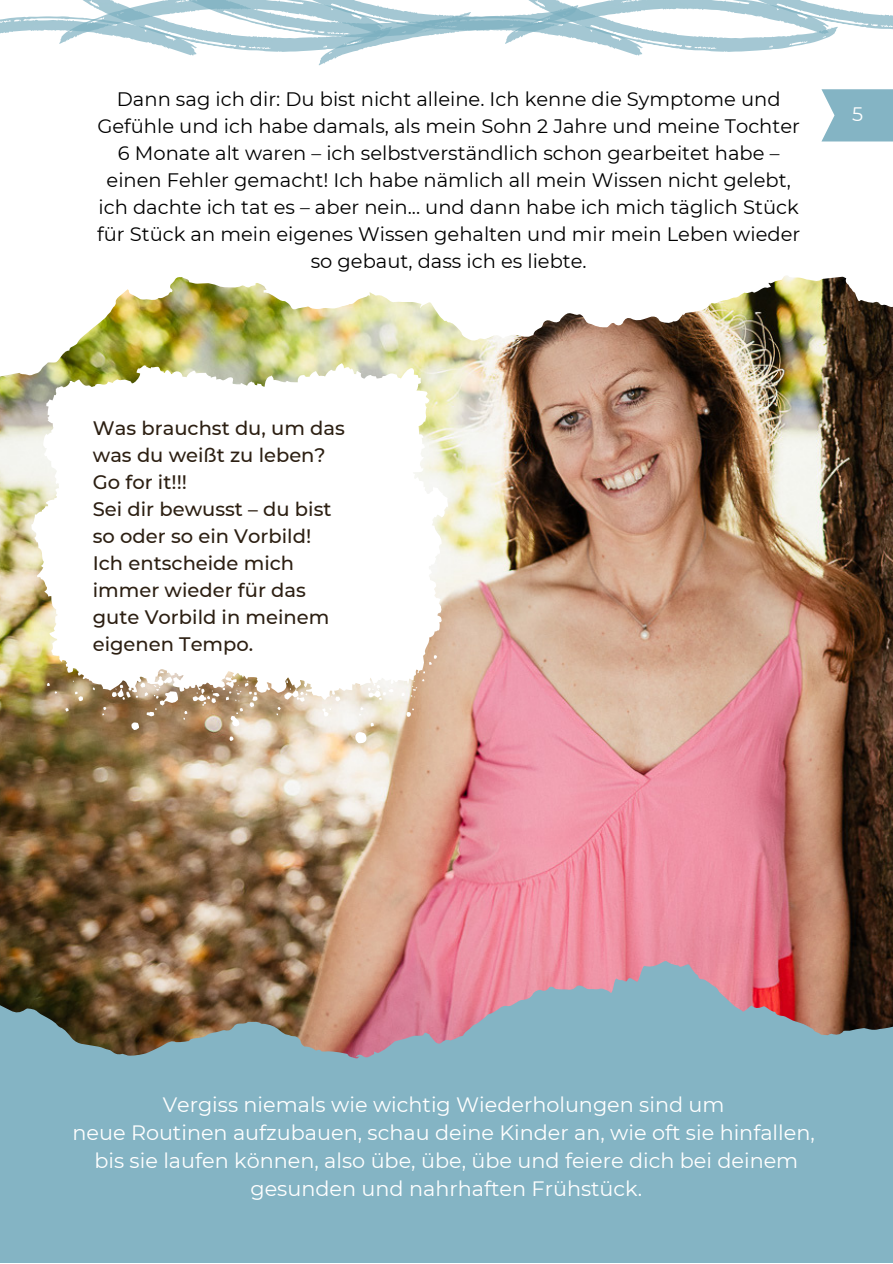
<style>
.page{position:relative;width:893px;height:1264px;background:#fff}
.page>*{position:absolute;margin:0;border:0;box-sizing:border-box;transform-origin:0 0}
.t1{font:20.7px/28px "Montserrat";color:#fff;text-align:center}
.t2{font:19.5px/27px "Montserrat";color:#000;text-align:center}
.t3{font:500 19.5px/27px "Montserrat";color:#2c1f12}
.t4{font:19.5px "Montserrat";color:#fff}
</style>
<div class="page">
<img style="left:0;top:141px;width:892px;height:768px">
<svg style="left:0;top:909px;width:892px;height:353px;background:#87a2ab"></svg>
<svg style="left:0;top:0;width:892px;height:66px"></svg>
<img style="left:192px;top:276px;width:700px;height:692px">
<svg style="left:31px;top:363px;width:417px;height:380px"></svg>
<svg style="left:821px;top:89px;width:71px;height:52px;background:#90bbca"></svg>
<p class="t2" style="left:97px;top:86px;width:704px">Dann sag ich dir: Du bist nicht alleine. Ich kenne die Symptome und Gefühle und ich habe damals, als mein Sohn 2 Jahre und meine Tochter 6 Monate alt waren – ich selbstverständlich schon gearbeitet habe – einen Fehler gemacht! Ich habe nämlich all mein Wissen nicht gelebt, ich dachte ich tat es – aber nein... und dann habe ich mich täglich Stück für Stück an mein eigenes Wissen gehalten und mir mein Leben wieder so gebaut, dass ich es liebte.</p>
<p class="t4" style="left:852px;top:102px;width:13px">5</p>
<p class="t3" style="left:93px;top:414px;width:253px">Was brauchst du, um das was du weißt zu leben?<br>Go for it!!!<br>Sei dir bewusst – du bist so oder so ein Vorbild!<br>Ich entscheide mich immer wieder für das gute Vorbild in meinem eigenen Tempo.</p>
<p class="t1" style="left:72px;top:1090px;width:743px">Vergiss niemals wie wichtig Wiederholungen sind um<br>neue Routinen aufzubauen, schau deine Kinder an, wie oft sie hinfallen, bis sie laufen können, also übe, übe, übe und feiere dich bei deinem gesunden und nahrhaften Frühstück.</p>
</div>
